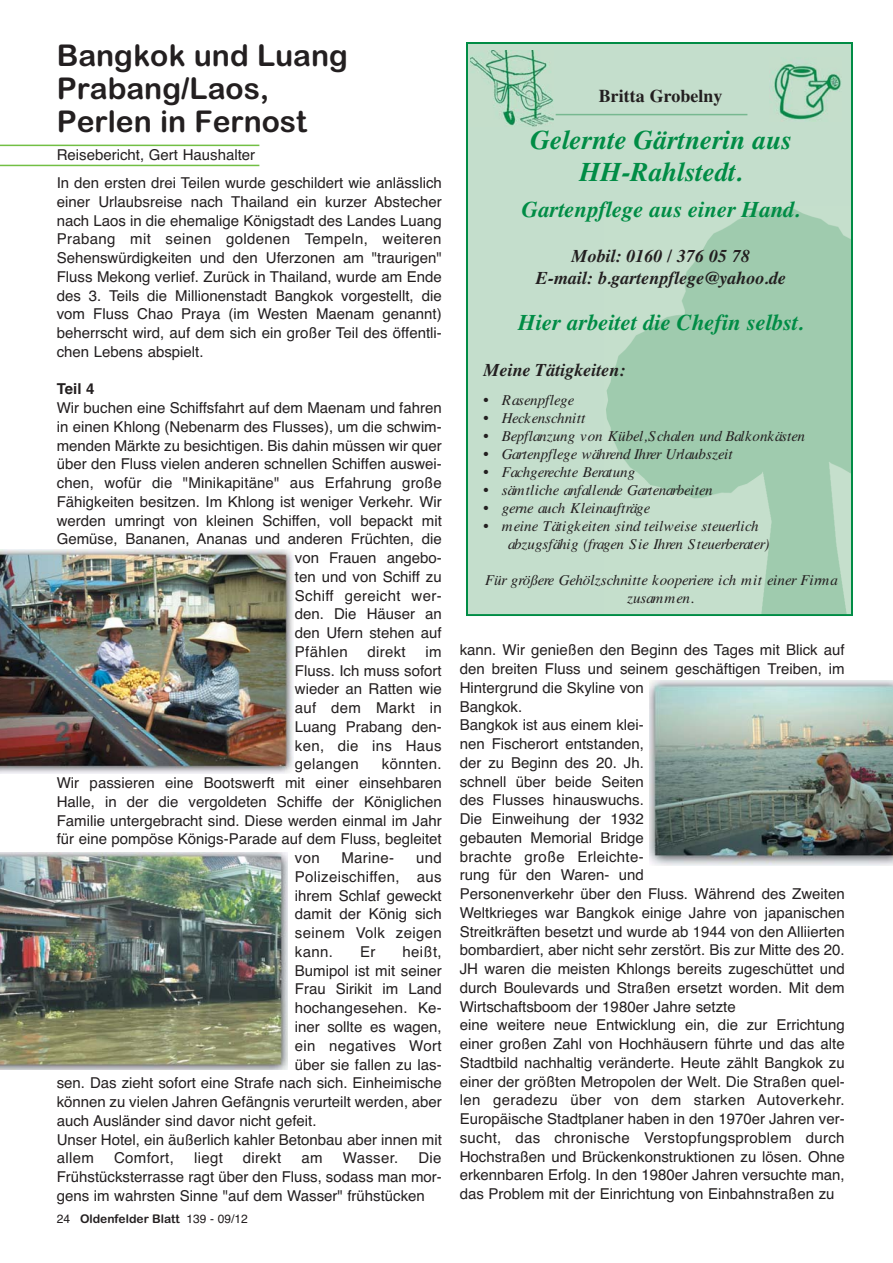
<style>
.page{position:relative;width:893px;height:1263px;background:#fff}
.page>*{position:absolute;margin:0;border:0;box-sizing:border-box;transform-origin:0 0}
.t1{font:30px/33px "Arial Rounded MT Bold";color:#231f20}
.t2{font:italic 700 27px/32.4px "Times";color:#008c45;text-align:center}
.t3{font:italic 700 22.5px "Times";color:#008c45}
.t4{font:italic 700 18px/21.6px "Times";color:#231f20;text-align:center}
.t5{font:700 18px "Times";color:#231f20}
.t6{font:15px/18.8px "Helvetica";color:#231f20;text-align:justify}
.t7{font:italic 15px/18px "Times";color:#231f20}
.t8{font:15px "Helvetica";letter-spacing:.02em;color:#231f20}
.t9{font:italic 15px "Times";letter-spacing:-.03em;color:#231f20}
.t10{font:700 15px "Helvetica";color:#231f20}
.t11{font:12px "Arial Rounded MT Bold";color:#231f20}
.s1{font-family:"Helvetica"}
.s2{font-weight:700}
</style>
<div class="page">
<svg style="left:466px;top:42px;width:386px;height:574px;background:#b6d7c1"></svg>
<img style="left:770px;top:57px;width:71px;height:65px">
<img style="left:470px;top:51px;width:83px;height:76px">
<hr style="left:556px;top:114px;width:191px;height:1px;background:#77b890">
<img style="left:0;top:550px;width:293px;height:223px">
<img style="left:0;top:852px;width:288px;height:218px">
<img style="left:650px;top:680px;width:243px;height:185px">
<hr style="left:0;top:145px;width:259px;height:1px;background:#72bf44">
<hr style="left:0;top:165px;width:259px;height:1px;background:#72bf44">
<h1 class="t1" style="left:57px;top:42px;width:293px">Bangkok und Luang<br>Prabang/Laos,<br>Perlen in Fernost</h1>
<p class="t6" style="left:57px;top:142px;width:387px;line-height:28.2px">Reisebericht, Gert Haushalter<br>In den ersten drei Teilen wurde geschildert wie anlässlich</p>
<p class="t6" style="left:57px;top:194px;width:387px">einer Urlaubsreise nach Thailand ein kurzer Abstecher nach Laos in die ehemalige Königstadt des Landes Luang Prabang mit seinen goldenen Tempeln, weiteren Sehenswürdigkeiten und den Uferzonen am "traurigen" Fluss Mekong verlief. Zurück in Thailand, wurde am Ende des 3. Teils die Millionenstadt Bangkok vorgestellt, die vom Fluss Chao Praya (im Westen Maenam genannt) beherrscht wird, auf dem sich ein großer Teil des öffentli&shy;chen Lebens abspielt.</p>
<p class="t10" style="left:57px;top:384px;width:39px">Teil 4</p>
<p class="t6" style="left:57px;top:400px;width:387px">Wir buchen eine Schiffsfahrt auf dem Maenam und fahren</p>
<p class="t6" style="left:57px;top:419px;width:387px">in einen Khlong (Nebenarm des Flusses), um die schwim-</p>
<p class="t6" style="left:57px;top:437px;width:387px">menden Märkte zu besichtigen. Bis dahin müssen wir quer</p>
<p class="t6" style="left:57px;top:456px;width:387px">über den Fluss vielen anderen schnellen Schiffen auswei-</p>
<p class="t6" style="left:57px;top:475px;width:387px">chen, wofür die "Minikapitäne" aus Erfahrung große</p>
<p class="t6" style="left:57px;top:494px;width:387px">Fähigkeiten besitzen. Im Khlong ist weniger Verkehr. Wir</p>
<p class="t6" style="left:57px;top:512px;width:387px">werden umringt von kleinen Schiffen, voll bepackt mit</p>
<p class="t6" style="left:57px;top:531px;width:386px">Gemüse, Bananen, Ananas und anderen Früchten, die</p>
<p class="t6" style="left:295px;top:550px;width:148px">von Frauen angebo-</p>
<p class="t6" style="left:295px;top:569px;width:148px">ten und von Schiff zu</p>
<p class="t8" style="left:295px;top:590px;width:148px">Schiff gereicht wer-</p>
<p class="t6" style="left:295px;top:606px;width:148px">den. Die Häuser an</p>
<p class="t6" style="left:295px;top:625px;width:148px">den Ufern stehen auf</p>
<p class="t8" style="left:295px;top:646px;width:54px">Pfählen</p>
<p class="t6" style="left:367px;top:644px;width:40px">direkt</p>
<p class="t6" style="left:295px;top:644px;width:148px;text-indent:131px">im Fluss. Ich muss sofort wieder an Ratten wie auf dem Markt in Luang Prabang den&shy;ken, die ins Haus gelangen</p>
<p class="t8" style="left:382px;top:759px;width:61px">könnten.</p>
<p class="t6" style="left:57px;top:775px;width:386px">Wir passieren eine Bootswerft mit einer einsehbaren</p>
<p class="t6" style="left:57px;top:794px;width:387px">Halle, in der die vergoldeten Schiffe der Königlichen</p>
<p class="t6" style="left:57px;top:812px;width:386px">Familie untergebracht sind. Diese werden einmal im Jahr</p>
<p class="t6" style="left:57px;top:831px;width:386px">für eine pompöse Königs-Parade auf dem Fluss, begleitet</p>
<p class="t6" style="left:295px;top:850px;width:26px">von</p>
<p class="t6" style="left:341px;top:850px;width:54px">Marine-</p>
<p class="t6" style="left:295px;top:850px;width:148px;text-indent:121px">und Polizeischiffen, aus ihrem Schlaf geweckt damit der König sich seinem Volk zeigen kann.</p>
<p class="t6" style="left:360px;top:944px;width:17px">Er</p>
<p class="t6" style="left:402px;top:944px;width:41px">heißt,</p>
<p class="t6" style="left:295px;top:962px;width:148px">Bumipol ist mit seiner</p>
<p class="t6" style="left:295px;top:981px;width:148px">Frau Sirikit im Land</p>
<p class="t6" style="left:295px;top:1000px;width:148px">hochangesehen. Ke -</p>
<p class="t6" style="left:295px;top:1019px;width:148px">iner sollte es wagen,</p>
<p class="t8" style="left:295px;top:1040px;width:148px">ein negatives Wort</p>
<p class="t6" style="left:295px;top:1056px;width:148px">über sie fallen zu las-</p>
<p class="t6" style="left:57px;top:1075px;width:386px">sen. Das zieht sofort eine Strafe nach sich. Einheimische</p>
<p class="t6" style="left:57px;top:1094px;width:387px">können zu vielen Jahren Gefängnis verurteilt werden, aber</p>
<p class="t6" style="left:57px;top:1112px;width:261px">auch Ausländer sind davor nicht gefeit.</p>
<p class="t6" style="left:57px;top:1131px;width:387px">Unser Hotel, ein äußerlich kahler Betonbau aber innen mit</p>
<p class="t6" style="left:57px;top:1150px;width:39px">allem</p>
<p class="t8" style="left:114px;top:1152px;width:61px">Comfort,</p>
<p class="t6" style="left:194px;top:1150px;width:30px">liegt</p>
<p class="t6" style="left:243px;top:1150px;width:40px">direkt</p>
<p class="t6" style="left:301px;top:1150px;width:23px">am</p>
<p class="t6" style="left:343px;top:1150px;width:57px">Wasser.</p>
<p class="t6" style="left:57px;top:1150px;width:387px;text-indent:362px">Die Frühstücksterrasse ragt über den Fluss, sodass man mor&shy;gens im wahrsten Sinne "auf dem Wasser" frühstücken</p>
<p class="t11" style="left:57px;top:1214px;width:192px"><span class="s1">24</span> Oldenfelder Blatt <span class="s1">139 - 09/12</span></p>
<p class="t5" style="left:599px;top:90px;width:125px">Britta Grobelny</p>
<h2 class="t2" style="left:530px;top:126px;width:262px">Gelernte Gärtnerin aus<br>HH-Rahlstedt.</h2>
<h3 class="t3" style="left:522px;top:201px;width:279px">Gartenpflege aus einer Hand.</h3>
<p class="t4" style="left:536px;top:247px;width:251px">Mobil: 0160 / 376 05 78<br>E-mail: b.gartenpflege@yahoo.de</p>
<h3 class="t3" style="left:518px;top:314px;width:287px">Hier arbeitet die Chefin selbst.</h3>
<p class="t4" style="left:483px;top:360px;width:143px">Meine Tätigkeiten:</p>
<p class="t7" style="left:483px;top:392px;width:93px"><span class="s2">•</span> Rasenpflege</p>
<p class="t7" style="left:483px;top:410px;width:104px"><span class="s2">•</span> Heckenschnitt</p>
<p class="t7" style="left:483px;top:428px;width:323px"><span class="s2">•</span> Bepflanzung von Kübel,Schalen und Balkonkästen</p>
<p class="t7" style="left:483px;top:446px;width:251px"><span class="s2">•</span> Gartenpflege während Ihrer Urlaubszeit</p>
<p class="t9" style="left:483px;top:466px;width:153px"><span class="s2">•</span> Fachgerechte Beratung</p>
<p class="t7" style="left:483px;top:482px;width:231px"><span class="s2">•</span> sämtliche anfallende Gartenarbeiten</p>
<p class="t7" style="left:483px;top:500px;width:168px"><span class="s2">•</span> gerne auch Kleinaufträge</p>
<p class="t7" style="left:508px;top:518px;width:263px;text-indent:-25px"><span class="s2">•</span> meine Tätigkeiten sind teilweise steuerlich abzugsfähig (fragen Sie Ihren Steuerberater)</p>
<p class="t7" style="left:485px;top:572px;width:355px;text-align:center">Für größere Gehölzschnitte kooperiere ich mit einer Firma zusammen.</p>
<p class="t6" style="left:460px;top:642px;width:387px;text-align:left">kann. Wir genießen den Beginn des Tages mit Blick auf den breiten Fluss und seinem geschäftigen Treiben, im Hintergrund die Skyline von<br>Bangkok.<br>Bangkok ist aus einem klei-<br>nen Fischerort entstanden,<br>der zu Beginn des 20. Jh.<br>schnell über beide Seiten<br>des Flusses hinauswuchs.<br>Die Einweihung der 1932<br>gebauten Memorial Bridge<br>brachte große Erleichte -<br>rung für den Waren- und<br>Personenverkehr über den Fluss. Während des Zweiten Weltkrieges war Bangkok einige Jahre von japanischen Streitkräften besetzt und wurde ab 1944 von den Alliierten bombardiert, aber nicht sehr zerstört. Bis zur Mitte des 20.<br>JH waren die meisten Khlongs bereits zugeschüttet und durch Boulevards und Straßen ersetzt worden. Mit dem Wirtschaftsboom der 1980er Jahre setzte<br>eine weitere neue Entwicklung ein, die zur Errichtung einer großen Zahl von Hochhäusern führte und das alte Stadtbild nachhaltig veränderte. Heute zählt Bangkok zu einer der größten Metropolen der Welt. Die Straßen quel&shy;len geradezu über von dem starken Autoverkehr.<br>Europäische Stadtplaner haben in den 1970er Jahren ver&shy;sucht, das chronische Verstopfungsproblem durch Hochstraßen und Brückenkonstruktionen zu lösen. Ohne erkennbaren Erfolg. In den 1980er Jahren versuchte man, das Problem mit der Einrichtung von Einbahnstraßen zu</p>
</div>
